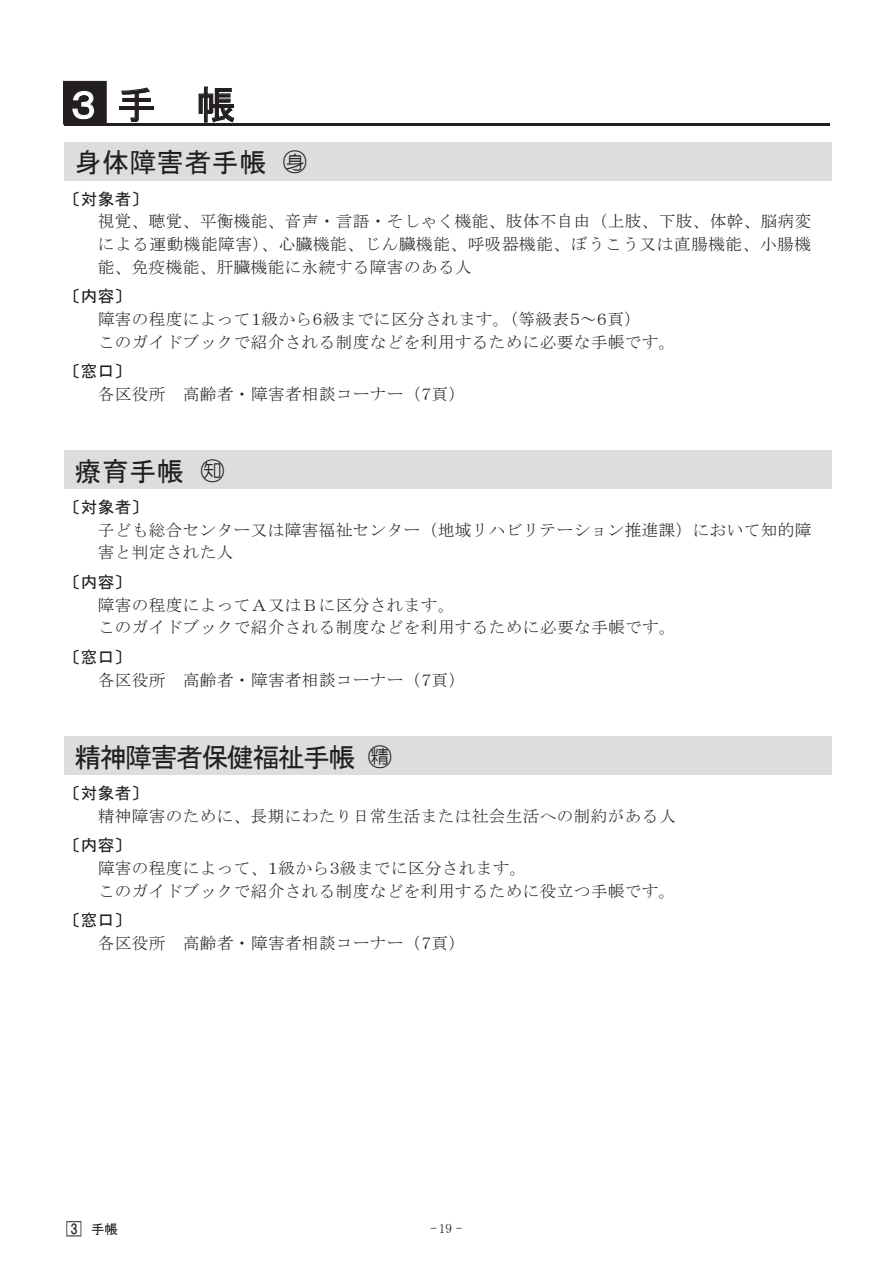
<style>
.page{position:relative;width:893px;height:1263px;background:#fff}
.page>*{position:absolute;margin:0;border:0;box-sizing:border-box;transform-origin:0 0}
.t1{font:39px "MS Gothic";color:#231f20}
.t2{font:27px "MS Gothic";letter-spacing:-.055em;color:#231f20}
.t3{font:27px "MS Gothic";letter-spacing:.02em;color:#231f20}
.t4{font:16.5px/22.6px "MS Mincho";letter-spacing:.03em;color:#231f20}
.t5{font:16.5px "MS Gothic";letter-spacing:.02em;color:#231f20}
.t6{font:13.5px "MS P Gothic";color:#231f20}
.t7{font:13.5px "MS Mincho";color:#231f20}
.t8{font:13.35px "MS Mincho";color:#231f20}
.s1{color:#fff}
.s2{font-family:"MS Mincho";font-size:28.5px}
.s3{font-family:"HG Maru Gothic MPRO";font-size:18.75px}
.s4{font-family:"MS P Mincho"}
.s5{font-family:"MS Mincho";font-size:20.4px}
.s6{font-family:"HGP Gothic E"}
</style>
<div class="page">
<div style="left:64px;top:81px;width:42px;height:43px;background:#231f20"></div>
<div style="left:63px;top:81px;width:44px;height:44px;border:1px solid #231f20"></div>
<svg style="left:72px;top:90px;width:22px;height:30px"></svg>
<svg style="left:119px;top:87px;width:36px;height:35px"></svg>
<svg style="left:198px;top:86px;width:37px;height:37px"></svg>
<hr style="left:64px;top:123px;width:40px;height:2px;background:#231f20">
<hr style="left:104px;top:123px;width:725px;height:2px;background:#231f20">
<div style="left:64px;top:142px;width:768px;height:38px;background:#dcdddf"></div>
<div style="left:64px;top:451px;width:768px;height:38px;background:#dcdddf"></div>
<div style="left:64px;top:736px;width:768px;height:39px;background:#dcdddf"></div>
<h1 class="t1" style="left:64px;top:85px;width:173px"><span class="s1">３</span>手 帳</h1>
<h2 class="t3" style="left:75px;top:149px;width:236px">身体障害者手帳 <span class="s2">○</span><span class="s3">身</span></h2>
<p class="t5" style="left:64px;top:190px;width:86px">〔対象者〕</p>
<p class="t4" style="left:98px;top:210px;width:715px;text-align:justify">視覚、聴覚、平衡機能、音声・言語・そしゃく機能、肢体不自由（上肢、下肢、体幹、脳病変による運動機能障害）、心臓機能、じん臓機能、呼吸器機能、ぼうこう又は直腸機能、小腸機能、免疫機能、肝臓機能に永続する障害のある人</p>
<p class="t5" style="left:64px;top:288px;width:69px">〔内容〕</p>
<p class="t4" style="left:98px;top:307px;width:579px">障害の程度によって<span class="s4">１</span>級から<span class="s4">６</span>級までに区分されます。（等級表<span class="s4">５～６</span>頁）<br>このガイドブックで紹介される制度などを利用するために必要な手帳です。</p>
<p class="t5" style="left:64px;top:363px;width:69px">〔窓口〕</p>
<p class="t4" style="left:98px;top:382px;width:369px">各区役所 高齢者・障害者相談コーナー（<span class="s4">７</span>頁）</p>
<h2 class="t2" style="left:75px;top:458px;width:154px">療育手帳 <span class="s2">○</span><span class="s3">知</span></h2>
<p class="t5" style="left:64px;top:499px;width:86px">〔対象者〕</p>
<p class="t4" style="left:98px;top:518px;width:715px">子ども総合センター又は障害福祉センター（地域リハビリテーション推進課）において知的障害と判定された人</p>
<p class="t5" style="left:64px;top:574px;width:69px">〔内容〕</p>
<p class="t4" style="left:98px;top:593px;width:579px">障害の程度によってＡ又はＢに区分されます。<br>このガイドブックで紹介される制度などを利用するために必要な手帳です。</p>
<p class="t5" style="left:64px;top:649px;width:69px">〔窓口〕</p>
<p class="t4" style="left:98px;top:668px;width:369px">各区役所 高齢者・障害者相談コーナー（<span class="s4">７</span>頁）</p>
<h2 class="t2" style="left:75px;top:744px;width:321px">精神障害者保健福祉手帳 <span class="s2">○</span><span class="s3">精</span></h2>
<p class="t5" style="left:64px;top:785px;width:86px">〔対象者〕</p>
<p class="t4" style="left:98px;top:804px;width:579px">精神障害のために、長期にわたり日常生活または社会生活への制約がある人</p>
<p class="t5" style="left:64px;top:837px;width:69px">〔内容〕</p>
<p class="t4" style="left:98px;top:856px;width:579px">障害の程度によって、<span class="s4">１</span>級から<span class="s4">３</span>級までに区分されます。<br>このガイドブックで紹介される制度などを利用するために役立つ手帳です。</p>
<p class="t5" style="left:64px;top:912px;width:69px">〔窓口〕</p>
<p class="t4" style="left:98px;top:931px;width:369px">各区役所 高齢者・障害者相談コーナー（<span class="s4">７</span>頁）</p>
<p class="t6" style="left:64px;top:1222px;width:56px"><span class="s5">□</span><span class="s6">3</span> 手帳</p>
<p class="t7" style="left:430px;top:1222px;width:42px">- 19 -</p>
<p class="t8" style="left:431px;top:1221px;width:33px">-19 -</p>
</div>
